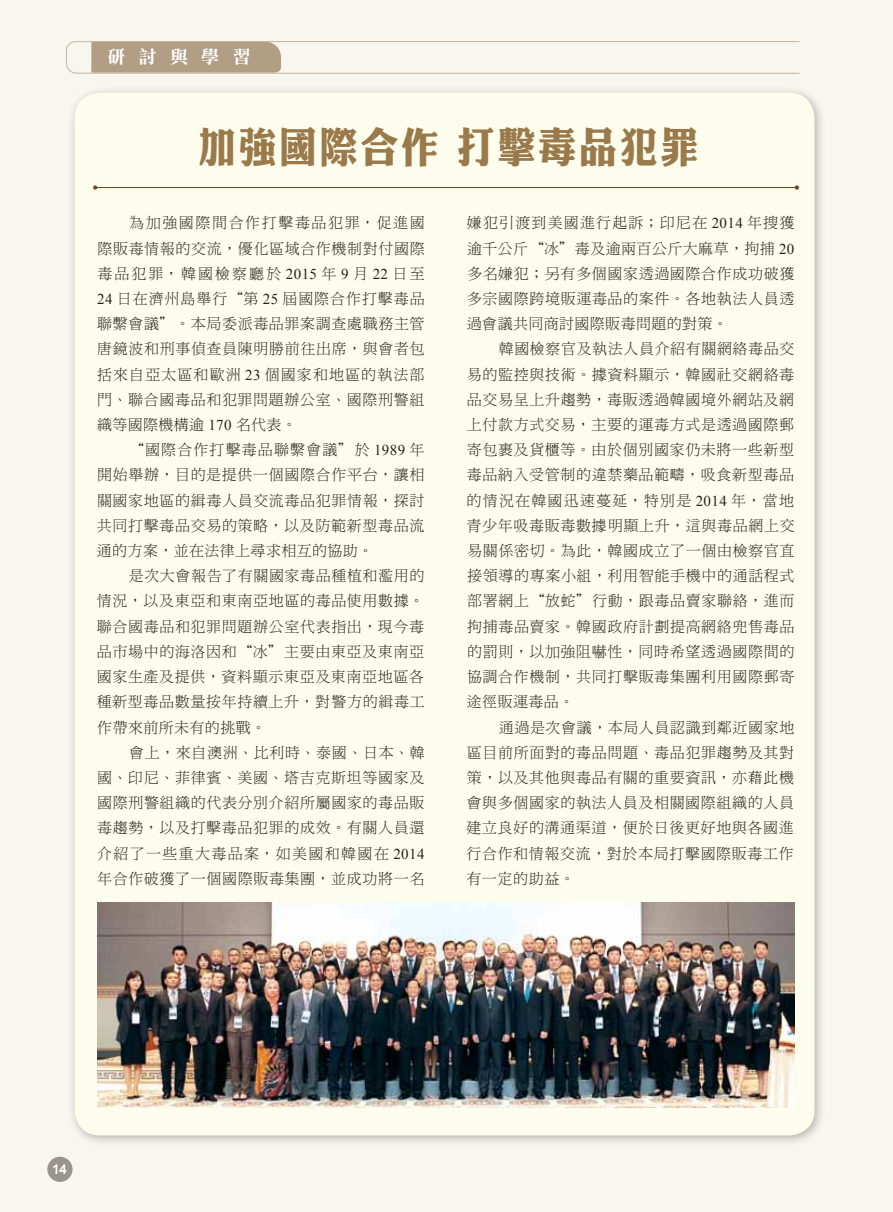
<style>
.page{position:relative;width:893px;height:1212px;background:#f7f7f0}
.page>*{position:absolute;margin:0;border:0;box-sizing:border-box;transform-origin:0 0}
.t1{font:42px "DF Li King Hei HK W8";letter-spacing:.075em;color:#9a794a;scale:.9 1}
.t2{font:18px "DF Li Song HK W7";letter-spacing:.74em;color:#fff}
.t3{font:15px/25.2px "DF Ming HK W3";letter-spacing:.04em;color:#26211c;text-align:justify}
.t4{font:13.5px "Arial";color:#fff}
.s1{font-family:"Times New Roman"}
</style>
<div class="page">
<svg style="left:66px;top:41px;width:215px;height:33px;background:#bba993"></svg>
<hr style="left:92px;top:41px;width:707px;height:1px;background:#c9b7a0">
<hr style="left:93px;top:73px;width:706px;height:1px;background:#c9b7a0">
<div style="left:47px;top:1157px;width:26px;height:25px;background:#9b938e;border-radius:50%"></div>
<div style="left:68px;top:86px;width:758px;height:1060px;background:#26211c;opacity:.31"></div>
<div style="left:75px;top:93px;width:740px;height:1042px;background:#fdfdee;border-radius:26px"></div>
<hr style="left:95px;top:187px;width:702px;height:1px;background:#6e4925">
<svg style="left:93px;top:185px;width:4px;height:5px"></svg>
<svg style="left:795px;top:185px;width:4px;height:5px"></svg>
<img style="left:97px;top:903px;width:698px;height:204px">
<p class="t2" style="left:107px;top:47px;width:145px">研討與學習</p>
<h1 class="t1" style="left:198px;top:124px;width:557px">加強國際合作 打擊毒品犯罪</h1>
<p class="t3" style="left:97px;top:210px;width:329px;text-indent:32px">為加強國際間合作打擊毒品犯罪，促進國際販毒情報的交流，優化區域合作機制對付國際毒品犯罪，韓國檢察廳於 <span class="s1">2015</span> 年 <span class="s1">9</span> 月 <span class="s1">22</span> 日至<span class="s1">24</span> 日在濟州島舉行“第 <span class="s1">25</span> 屆國際合作打擊毒品聯繫會議”。本局委派毒品罪案調查處職務主管唐鏡波和刑事偵查員陳明勝前往出席，與會者包括來自亞太區和歐洲 <span class="s1">23</span> 個國家和地區的執法部門、聯合國毒品和犯罪問題辦公室、國際刑警組織等國際機構逾 <span class="s1">170</span> 名代表。</p>
<p class="t3" style="left:97px;top:437px;width:329px;text-indent:32px">“國際合作打擊毒品聯繫會議”於 <span class="s1">1989</span> 年開始舉辦，目的是提供一個國際合作平台，讓相關國家地區的緝毒人員交流毒品犯罪情報，探討共同打擊毒品交易的策略，以及防範新型毒品流通的方案，並在法律上尋求相互的協助。</p>
<p class="t3" style="left:97px;top:563px;width:330px;text-indent:32px">是次大會報告了有關國家毒品種植和濫用的情況，以及東亞和東南亞地區的毒品使用數據。聯合國毒品和犯罪問題辦公室代表指出，現今毒品市場中的海洛因和“冰”主要由東亞及東南亞國家生產及提供，資料顯示東亞及東南亞地區各種新型毒品數量按年持續上升，對警方的緝毒工作帶來前所未有的挑戰。</p>
<p class="t3" style="left:97px;top:739px;width:329px;text-indent:32px">會上，來自澳洲、比利時、泰國、日本、韓國、印尼、菲律賓、美國、塔吉克斯坦等國家及國際刑警組織的代表分別介紹所屬國家的毒品販毒趨勢，以及打擊毒品犯罪的成效。有關人員還介紹了一些重大毒品案，如美國和韓國在 <span class="s1">2014</span>年合作破獲了一個國際販毒集團，並成功將一名</p>
<p class="t3" style="left:467px;top:210px;width:329px">嫌犯引渡到美國進行起訴；印尼在 <span class="s1">2014</span> 年搜獲逾千公斤“冰”毒及逾兩百公斤大麻草，拘捕 <span class="s1">20</span>多名嫌犯；另有多個國家透過國際合作成功破獲多宗國際跨境販運毒品的案件。各地執法人員透過會議共同商討國際販毒問題的對策。</p>
<p class="t3" style="left:467px;top:336px;width:330px;text-indent:32px">韓國檢察官及執法人員介紹有關網絡毒品交易的監控與技術。據資料顯示，韓國社交網絡毒品交易呈上升趨勢，毒販透過韓國境外網站及網上付款方式交易，主要的運毒方式是透過國際郵寄包裹及貨櫃等。由於個別國家仍未將一些新型毒品納入受管制的違禁藥品範疇，吸食新型毒品的情況在韓國迅速蔓延，特別是 <span class="s1">2014</span> 年，當地青少年吸毒販毒數據明顯上升，這與毒品網上交易關係密切。為此，韓國成立了一個由檢察官直接領導的專案小組，利用智能手機中的通話程式部署網上“放蛇”行動，跟毒品賣家聯絡，進而拘捕毒品賣家。韓國政府計劃提高網絡兜售毒品的罰則，以加強阻嚇性，同時希望透過國際間的協調合作機制，共同打擊販毒集團利用國際郵寄途徑販運毒品。</p>
<p class="t3" style="left:466px;top:714px;width:330px;text-indent:32px">通過是次會議，本局人員認識到鄰近國家地區目前所面對的毒品問題、毒品犯罪趨勢及其對策，以及其他與毒品有關的重要資訊，亦藉此機會與多個國家的執法人員及相關國際組織的人員建立良好的溝通渠道，便於日後更好地與各國進行合作和情報交流，對於本局打擊國際販毒工作有一定的助益。</p>
<p class="t4" style="left:52px;top:1162px;width:17px">14</p>
</div>
